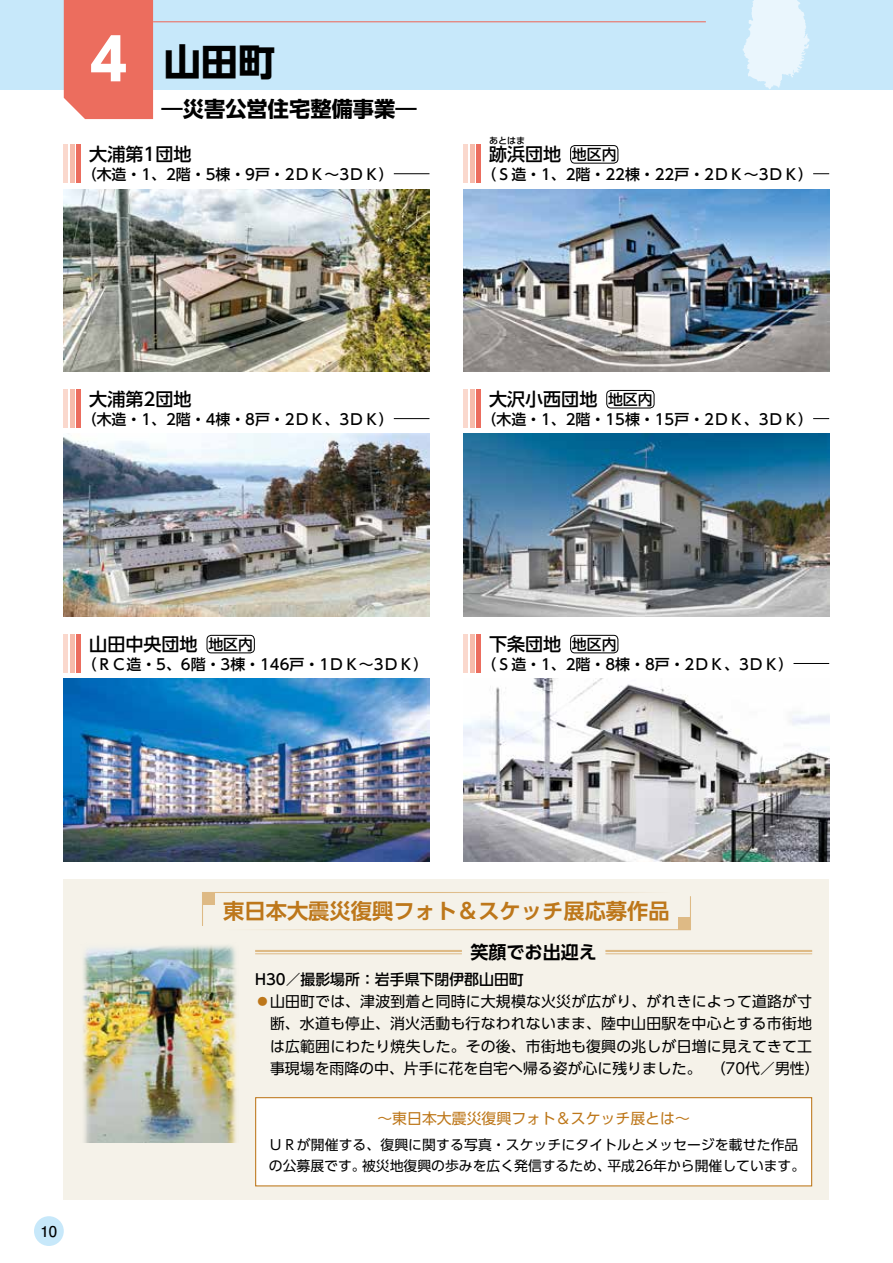
<style>
.page{position:relative;width:893px;height:1263px;background:#fff}
.page>*{position:absolute;margin:0;border:0;box-sizing:border-box;transform-origin:0 0}
.t1{font:700 37.2px "UD Shin Go Pr 6 N";color:#000}
.t2{font:700 21.3px "UD Shin Go Pr 6 N De";color:#bd771a}
.t3{font:700 21.3px "UD Shin Go Pr 6 N";color:#000}
.t4{font:500 18px "UD Shin Go Pr 6 N";color:#000}
.t5{font:700 18px "UD Shin Go Pr 6 N De";color:#000}
.t6{font:500 14.85px/20.1px "UD Shin Go Pr 6 N";color:#000}
.t7{font:14.85px "UD Shin Go Pr 6 N";letter-spacing:.015em;color:#000}
.t8{font:14.85px "UD Shin Go Pr 6 N";color:#bd771a}
.t9{font:700 14.85px "Futo Go B101 Pr 6 N";color:#000}
.t10{font:13.8px/21.3px "UD Shin Go Pr 6 N";color:#000}
.t11{font:500 9px "UD Shin Go Pr 6 N";color:#000}
.s1{font-size:57.45px;color:#fff}
.s2{font-size:18px}
.s3{font-size:14.85px}
.s4{color:#bd771a}
</style>
<div class="page">
<div style="left:0;top:0;width:893px;height:89px;background:#c7e8fa"></div>
<div style="left:34px;top:1216px;width:30px;height:30px;background:#c7e8fa;border-radius:50%"></div>
<svg style="left:743px;top:0;width:67px;height:89px"></svg>
<div style="left:64px;top:0;width:89px;height:119px;background:#ec6d5e"></div>
<hr style="left:153px;top:21px;width:553px;height:1px;background:#ec6d5e">
<div style="left:64px;top:879px;width:765px;height:320px;background:#f5f2e9"></div>
<svg style="left:202px;top:892px;width:489px;height:39px"></svg>
<div style="left:678px;top:917px;width:13px;height:13px;background:#deba85"></div>
<img style="left:82px;top:945px;width:155px;height:198px">
<hr style="left:255px;top:950px;width:207px;height:2px;background:#deba85">
<hr style="left:255px;top:953px;width:207px;height:1px;background:#deba85">
<hr style="left:605px;top:950px;width:207px;height:2px;background:#deba85">
<hr style="left:605px;top:953px;width:207px;height:1px;background:#deba85">
<div style="left:256px;top:1098px;width:556px;height:88px;background:#fff"></div>
<div style="left:255px;top:1097px;width:557px;height:89px;border:1px solid #bd771a"></div>
<div style="left:570px;top:145px;width:48px;height:18px;border:1px solid #000;border-radius:4px"></div>
<svg style="left:813px;top:173px;width:16px;height:1px"></svg>
<div style="left:463px;top:145px;width:5px;height:38px;background:#fad8cd"></div>
<hr style="left:470px;top:145px;width:4px;height:38px;background:#f6bbab">
<hr style="left:476px;top:145px;width:4px;height:38px;background:#ec6d5e">
<img style="left:463px;top:189px;width:366px;height:183px">
<hr style="left:394px;top:173px;width:35px;height:1px;background:#000">
<hr style="left:64px;top:145px;width:4px;height:38px;background:#fad8cd">
<hr style="left:70px;top:145px;width:4px;height:38px;background:#f6bbab">
<hr style="left:77px;top:145px;width:4px;height:38px;background:#ec6d5e">
<img style="left:64px;top:189px;width:365px;height:183px">
<div style="left:570px;top:635px;width:48px;height:18px;border:1px solid #000;border-radius:4px"></div>
<hr style="left:793px;top:663px;width:36px;height:1px;background:#000">
<div style="left:463px;top:634px;width:5px;height:38px;background:#fad8cd"></div>
<hr style="left:470px;top:634px;width:4px;height:38px;background:#f6bbab">
<hr style="left:476px;top:634px;width:4px;height:38px;background:#ec6d5e">
<img style="left:463px;top:679px;width:366px;height:183px">
<div style="left:207px;top:635px;width:48px;height:18px;border:1px solid #000;border-radius:4px"></div>
<hr style="left:64px;top:634px;width:4px;height:38px;background:#fad8cd">
<hr style="left:70px;top:634px;width:4px;height:38px;background:#f6bbab">
<hr style="left:77px;top:634px;width:4px;height:38px;background:#ec6d5e">
<img style="left:64px;top:679px;width:365px;height:183px">
<div style="left:606px;top:390px;width:48px;height:18px;border:1px solid #000;border-radius:4px"></div>
<svg style="left:813px;top:418px;width:16px;height:1px"></svg>
<div style="left:463px;top:389px;width:5px;height:38px;background:#fad8cd"></div>
<hr style="left:470px;top:389px;width:4px;height:38px;background:#f6bbab">
<hr style="left:476px;top:389px;width:4px;height:38px;background:#ec6d5e">
<img style="left:463px;top:434px;width:366px;height:183px">
<hr style="left:394px;top:418px;width:35px;height:1px;background:#000">
<hr style="left:64px;top:389px;width:4px;height:38px;background:#fad8cd">
<hr style="left:70px;top:389px;width:4px;height:38px;background:#f6bbab">
<hr style="left:77px;top:389px;width:4px;height:38px;background:#ec6d5e">
<img style="left:64px;top:434px;width:365px;height:183px">
<p class="t1" style="left:89px;top:32px;width:187px"><span class="s1">4</span> 山田町</p>
<p class="t3" style="left:162px;top:91px;width:257px">―災害公営住宅整備事業―</p>
<p class="t4" style="left:89px;top:140px;width:104px">大浦第1団地</p>
<p class="t6" style="left:82px;top:164px;width:313px">（木造・1、2階・5棟・9戸・2ＤＫ～3ＤＫ）</p>
<p class="t11" style="left:489px;top:134px;width:38px">あとはま</p>
<p class="t6" style="left:482px;top:144px;width:333px;text-indent:44px"><span class="s2">団地</span> 地区内<br>（Ｓ造・1、2階・22棟・22戸・2ＤＫ～3ＤＫ）</p>
<p class="t4" style="left:489px;top:140px;width:38px">跡浜</p>
<p class="t4" style="left:89px;top:385px;width:104px">大浦第2団地</p>
<p class="t6" style="left:82px;top:409px;width:313px">（木造・1、2階・4棟・8戸・2ＤＫ、3ＤＫ）</p>
<p class="t4" style="left:489px;top:385px;width:165px">大沢小西団地 <span class="s3">地区内</span></p>
<p class="t6" style="left:482px;top:409px;width:333px">（木造・1、2階・15棟・15戸・2ＤＫ、3ＤＫ）</p>
<p class="t4" style="left:89px;top:629px;width:165px">山田中央団地 <span class="s3">地区内</span></p>
<p class="t6" style="left:82px;top:654px;width:348px">（ＲＣ造・5、6階・3棟・146戸・1ＤＫ～3ＤＫ）</p>
<p class="t4" style="left:489px;top:629px;width:129px">下条団地 <span class="s3">地区内</span></p>
<p class="t6" style="left:482px;top:654px;width:313px">（Ｓ造・1、2階・8棟・8戸・2ＤＫ、3ＤＫ）</p>
<p class="t9" style="left:41px;top:1219px;width:18px">10</p>
<p class="t2" style="left:223px;top:894px;width:448px">東日本大震災復興フォト＆スケッチ展応募作品</p>
<p class="t5" style="left:470px;top:937px;width:128px">笑顔でお出迎え</p>
<p class="t6" style="left:255px;top:969px;width:270px">H30／撮影場所：岩手県下閉伊郡山田町</p>
<p class="t7" style="left:255px;top:989px;width:559px"><span class="s4">⃝</span>山田町では、津波到着と同時に大規模な火災が広がり、がれきによって道路が寸</p>
<p class="t7" style="left:270px;top:1012px;width:543px">断、水道も停止、消火活動も行なわれないまま、陸中山田駅を中心とする市街地</p>
<p class="t7" style="left:270px;top:1034px;width:544px">は広範囲にわたり焼失した。その後、市街地も復興の兆しが日増に見えてきて工</p>
<p class="t7" style="left:270px;top:1056px;width:551px">事現場を雨降の中、片手に花を自宅へ帰る姿が心に残りました。 （70代／男性）</p>
<p class="t8" style="left:377px;top:1106px;width:314px">～東日本大震災復興フォト＆スケッチ展とは～</p>
<p class="t10" style="left:269px;top:1133px;width:538px">ＵＲが開催する、復興に関する写真・スケッチにタイトルとメッセージを載せた作品の公募展です。被災地復興の歩みを広く発信するため、平成26年から開催しています。</p>
</div>
